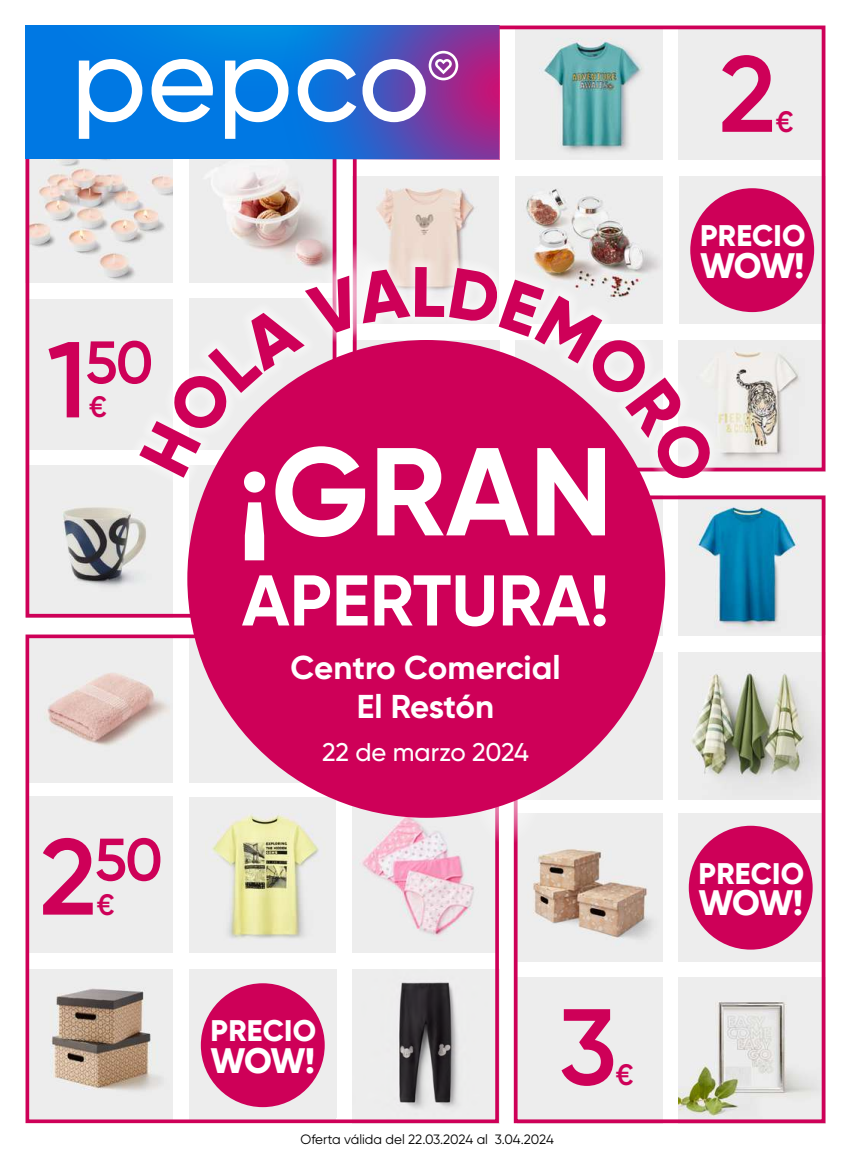
<style>
.page{position:relative;width:851px;height:1170px;background:#fff}
.page>*{position:absolute;margin:0;border:0;box-sizing:border-box;transform-origin:0 0}
.t1{font:700 124.65px "Gilroy";color:#fff}
.t2{font:600 107.55px "Gilroy";color:#ce0058}
.t3{font:700 71.55px "Gilroy";color:#fff}
.t4{font:800 70.95px "Gilroy";color:#ce0058}
.t5{font:600 59.7px "Gilroy";color:#ce0058}
.t6{font:800 35.25px "Gilroy";letter-spacing:-.04em;color:#fff}
.t7{font:700 33px/39.8px "Gilroy";color:#fff;text-align:center}
.t8{font:800 29.7px "Gilroy";letter-spacing:.01em;color:#fff}
.t9{font:600 29.55px "Gilroy";color:#ce0058}
.t10{font:500 25.5px "Gilroy";color:#fff}
.t11{font:13.5px "Gilroy";color:#000}
.s1{font-size:107.55px}
</style>
<div class="page">
<img style="left:678px;top:500px;width:142px;height:135px">
<img style="left:31px;top:639px;width:142px;height:143px">
<div style="left:189px;top:635px;width:147px;height:147px;background:#ededed"></div>
<div style="left:515px;top:652px;width:147px;height:147px;background:#ededed"></div>
<img style="left:678px;top:652px;width:142px;height:147px">
<div style="left:189px;top:796px;width:147px;height:156px;background:#ededed"></div>
<img style="left:211px;top:813px;width:108px;height:126px">
<img style="left:352px;top:805px;width:142px;height:147px">
<img style="left:518px;top:813px;width:144px;height:148px">
<div style="left:678px;top:813px;width:142px;height:148px;background:#ededed"></div>
<img style="left:31px;top:969px;width:142px;height:148px">
<div style="left:189px;top:969px;width:147px;height:148px;background:#ededed"></div>
<img style="left:353px;top:969px;width:146px;height:154px">
<img style="left:678px;top:977px;width:142px;height:141px">
<svg style="left:25px;top:127px;width:313px;height:491px;background:#e1d8db"></svg>
<div style="left:513px;top:495px;width:312px;height:628px;border:4px solid #ce0058"></div>
<div style="left:26px;top:634px;width:473px;height:488px;border:4px solid #ce0058"></div>
<svg style="left:351px;top:25px;width:475px;height:447px"></svg>
<svg style="left:475px;top:788px;width:66px;height:56px"></svg>
<div style="left:201px;top:983px;width:123px;height:123px;background:#ce0058;border-radius:50%"></div>
<div style="left:690px;top:188px;width:124px;height:124px;background:#ce0058;border-radius:50%"></div>
<div style="left:688px;top:825px;width:124px;height:124px;background:#ce0058;border-radius:50%"></div>
<div style="left:26px;top:26px;width:53px;height:118px;background:#0078e3"></div>
<svg style="left:79px;top:26px;width:420px;height:133px"></svg>
<svg style="left:128px;top:251px;width:595px;height:246px;fill:#ededed"></svg>
<div style="left:187px;top:340px;width:478px;height:477px;background:#ce0058;border-radius:50%"></div>
<svg style="left:139px;top:244px;width:271px;height:233px"></svg>
<svg style="left:449px;top:268px;width:269px;height:218px"></svg>
<h3 class="t5" style="left:47px;top:325px;width:108px"><span class="s1">1</span>50</h3>
<h3 class="t9" style="left:89px;top:388px;width:19px">€</h3>
<h3 class="t5" style="left:40px;top:822px;width:124px"><span class="s1">2</span>50</h3>
<h3 class="t9" style="left:97px;top:885px;width:19px">€</h3>
<h3 class="t4" style="left:410px;top:247px;width:36px">L</h3>
<h1 class="t1" style="left:238px;top:414px;width:377px">¡GRAN</h1>
<h3 class="t3" style="left:242px;top:555px;width:369px">APERTURA!</h3>
<h3 class="t7" style="left:290px;top:647px;width:271px">Centro Comercial<br>El Restón</h3>
<h3 class="t10" style="left:322px;top:736px;width:208px">22 de marzo 2024</h3>
<h3 class="t8" style="left:211px;top:1011px;width:107px">PRECIO</h3>
<h3 class="t6" style="left:210px;top:1037px;width:106px">WOW!</h3>
<h2 class="t2" style="left:558px;top:980px;width:60px">3</h2>
<h3 class="t9" style="left:615px;top:1055px;width:19px">€</h3>
<p class="t11" style="left:300px;top:1131px;width:255px">Oferta válida del 22.03.2024 al 3.04.2024</p>
<h2 class="t2" style="left:719px;top:27px;width:58px">2</h2>
<h3 class="t9" style="left:775px;top:103px;width:19px">€</h3>
<h3 class="t8" style="left:700px;top:217px;width:107px">PRECIO</h3>
<h3 class="t6" style="left:700px;top:243px;width:106px">WOW!</h3>
<h3 class="t8" style="left:698px;top:854px;width:107px">PRECIO</h3>
<h3 class="t6" style="left:698px;top:880px;width:106px">WOW!</h3>
</div>
